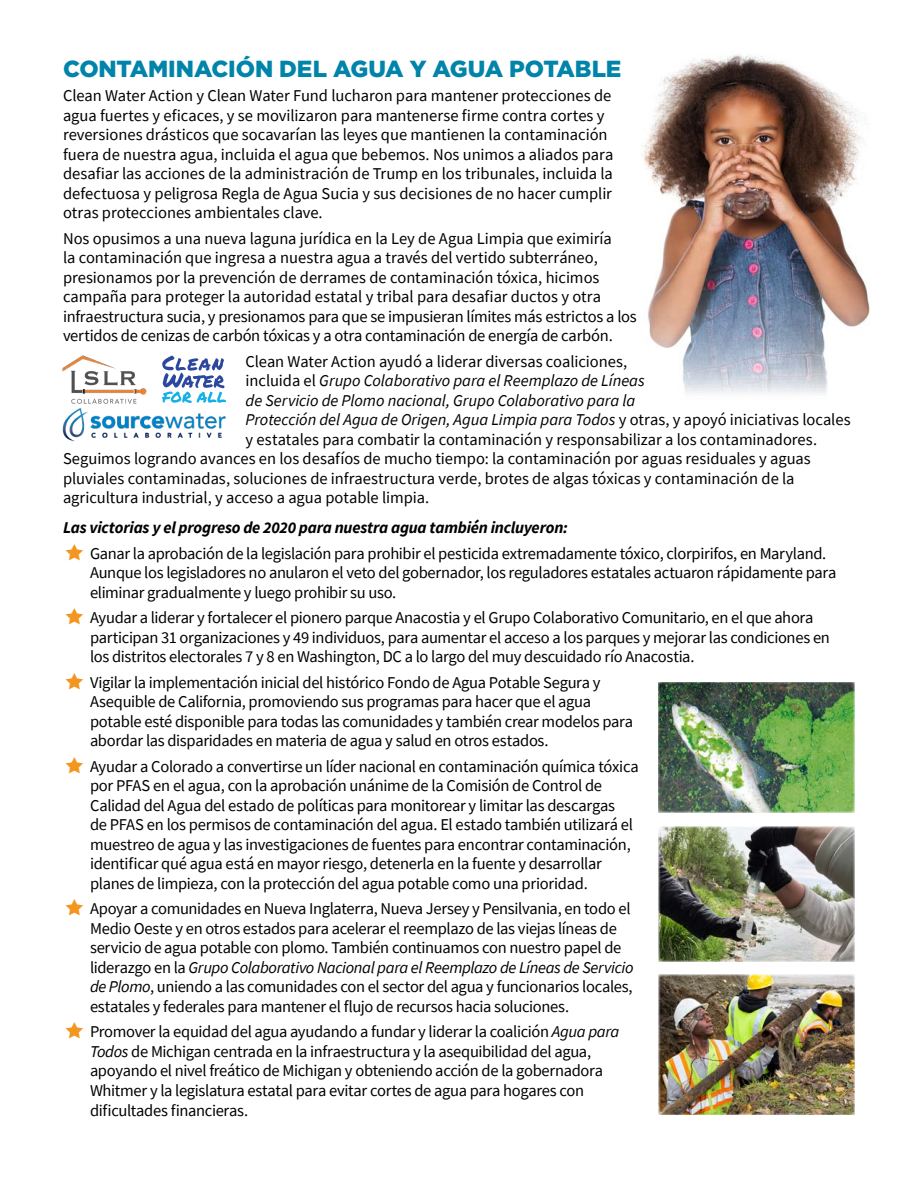
<style>
.page{position:relative;width:918px;height:1188px;background:#fff}
.page>*{position:absolute;margin:0;border:0;box-sizing:border-box;transform-origin:0 0}
._21_AR_Section_Head{font:900 23.25px "Gotham";letter-spacing:-.005em;color:#0084a9}
._2021_AR_text{font:16.5px/19.5px "Source Sans Pro";letter-spacing:-.015em;color:#000}
._2021_AR_text-2{font:italic 16.5px "Source Sans Pro";letter-spacing:-.005em;color:#000}
._2021_AR_text-3{font:italic 700 16.5px "Source Sans Pro";letter-spacing:-.015em;color:#000}
.s1{font-style:normal}
.s2{font-style:italic}
</style>
<div class="page">
<img style="left:643px;top:54px;width:227px;height:341px">
<img style="left:62px;top:355px;width:85px;height:49px">
<img style="left:63px;top:408px;width:163px;height:34px">
<svg style="left:162px;top:356px;width:64px;height:47px"></svg>
<img style="left:658px;top:683px;width:197px;height:130px">
<img style="left:658px;top:975px;width:197px;height:139px">
<img style="left:658px;top:826px;width:197px;height:136px">
<p class="_21_AR_Section_Head" style="left:63px;top:53px;width:560px">CONTAMINACIÓN DEL AGUA Y AGUA POTABLE</p>
<p class="_2021_AR_text" style="left:63px;top:86px;width:552px">Clean Water Action y Clean Water Fund lucharon para mantener protecciones de agua fuertes y eficaces, y se movilizaron para mantenerse firme contra cortes y reversiones drásticos que socavarían las leyes que mantienen la contaminación fuera de nuestra agua, incluida el agua que bebemos. Nos unimos a aliados para desafiar las acciones de la administración de Trump en los tribunales, incluida la defectuosa y peligrosa Regla de Agua Sucia y sus decisiones de no hacer cumplir otras protecciones ambientales clave.</p>
<p class="_2021_AR_text" style="left:63px;top:228px;width:575px">Nos opusimos a una nueva laguna jurídica en la Ley de Agua Limpia que eximiría<br>la contaminación que ingresa a nuestra agua a través del vertido subterráneo, presionamos por la prevención de derrames de contaminación tóxica, hicimos campaña para proteger la autoridad estatal y tribal para desafiar ductos y otra infraestructura sucia, y presionamos para que se impusieran límites más estrictos a los vertidos de cenizas de carbón tóxicas y a otra contaminación de energía de carbón.</p>
<p class="_2021_AR_text" style="left:246px;top:351px;width:383px">Clean Water Action ayudó a liderar diversas coaliciones,</p>
<p class="_2021_AR_text-2" style="left:246px;top:370px;width:401px"><span class="s1">incluida el</span> Grupo Colaborativo para el Reemplazo de Líneas</p>
<p class="_2021_AR_text-2" style="left:246px;top:390px;width:391px">de Servicio de Plomo nacional, Grupo Colaborativo para la</p>
<p class="_2021_AR_text-2" style="left:246px;top:409px;width:607px">Protección del Agua de Origen, Agua Limpia para Todos <span class="s1">y otras, y apoyó iniciativas locales</span></p>
<p class="_2021_AR_text" style="left:246px;top:429px;width:573px">y estatales para combatir la contaminación y responsabilizar a los contaminadores.</p>
<p class="_2021_AR_text" style="left:63px;top:449px;width:749px">Seguimos logrando avances en los desafíos de mucho tiempo: la contaminación por aguas residuales y aguas</p>
<p class="_2021_AR_text" style="left:63px;top:468px;width:733px">pluviales contaminadas, soluciones de infraestructura verde, brotes de algas tóxicas y contaminación de la</p>
<p class="_2021_AR_text" style="left:63px;top:488px;width:368px">agricultura industrial, y acceso a agua potable limpia.</p>
<p class="_2021_AR_text-3" style="left:63px;top:517px;width:506px">Las victorias y el progreso de 2020 para nuestra agua también incluyeron:</p>
<p class="_2021_AR_text" style="left:90px;top:543px;width:748px">Ganar la aprobación de la legislación para prohibir el pesticida extremadamente tóxico, clorpirifos, en Maryland.<br>Aunque los legisladores no anularon el veto del gobernador, los reguladores estatales actuaron rápidamente para eliminar gradualmente y luego prohibir su uso.</p>
<p class="_2021_AR_text" style="left:90px;top:608px;width:741px">Ayudar a liderar y fortalecer el pionero parque Anacostia y el Grupo Colaborativo Comunitario, en el que ahora participan 31 organizaciones y 49 individuos, para aumentar el acceso a los parques y mejorar las condiciones en los distritos electorales 7 y 8 en Washington, DC a lo largo del muy descuidado río Anacostia.</p>
<p class="_2021_AR_text" style="left:90px;top:672px;width:545px">Vigilar la implementación inicial del histórico Fondo de Agua Potable Segura y Asequible de California, promoviendo sus programas para hacer que el agua potable esté disponible para todas las comunidades y también crear modelos para abordar las disparidades en materia de agua y salud en otros estados.</p>
<p class="_2021_AR_text" style="left:90px;top:756px;width:550px">Ayudar a Colorado a convertirse un líder nacional en contaminación química tóxica por PFAS en el agua, con la aprobación unánime de la Comisión de Control de Calidad del Agua del estado de políticas para monitorear y limitar las descargas<br>de PFAS en los permisos de contaminación del agua. El estado también utilizará el muestreo de agua y las investigaciones de fuentes para encontrar contaminación, identificar qué agua está en mayor riesgo, detenerla en la fuente y desarrollar planes de limpieza, con la protección del agua potable como una prioridad.</p>
<p class="_2021_AR_text" style="left:90px;top:899px;width:545px">Apoyar a comunidades en Nueva Inglaterra, Nueva Jersey y Pensilvania, en todo el Medio Oeste y en otros estados para acelerar el reemplazo de las viejas líneas de servicio de agua potable con plomo. También continuamos con nuestro papel de liderazgo en la <span class="s2">Grupo Colaborativo Nacional para el Reemplazo de Líneas de Servicio de Plomo</span>, uniendo a las comunidades con el sector del agua y funcionarios locales, estatales y federales para mantener el flujo de recursos hacia soluciones.</p>
<p class="_2021_AR_text" style="left:90px;top:1022px;width:531px">Promover la equidad del agua ayudando a fundar y liderar la coalición <span class="s2">Agua para Todos</span> de Michigan centrada en la infraestructura y la asequibilidad del agua, apoyando el nivel freático de Michigan y obteniendo acción de la gobernadora Whitmer y la legislatura estatal para evitar cortes de agua para hogares con dificultades financieras.</p>
</div>
